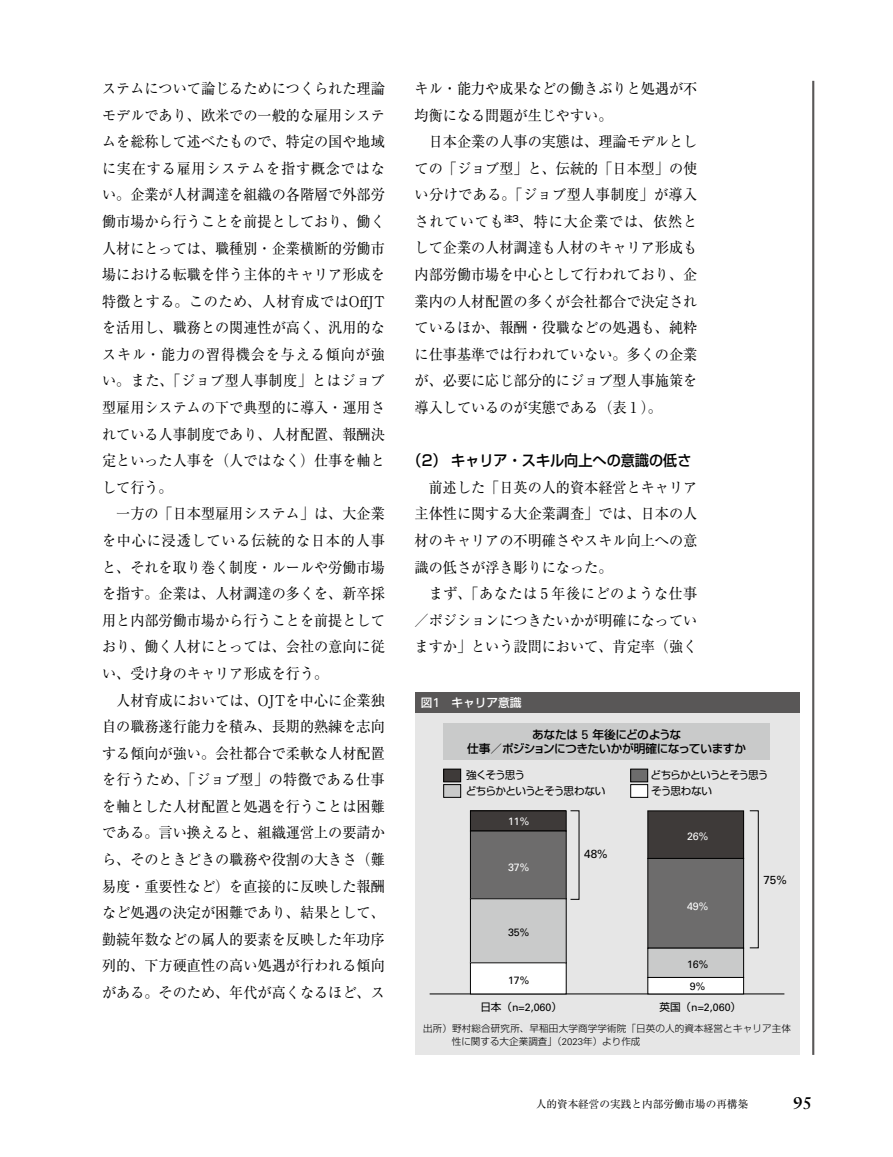
<style>
.page{position:relative;width:893px;height:1157px;background:#fff}
.page>*{position:absolute;margin:0;border:0;box-sizing:border-box;transform-origin:0 0}
.t1{font:700 16.95px "Sabon LT Std";color:#000}
.t2{font:14.85px/26.5px "Ryumin Pr 6 N";color:#000;text-align:justify;scale:.95 1}
.t3{font:500 14.85px "Shin Go Pr 6 N";color:#000;scale:.95 1}
.t4{font:500 11.7px/14.9px "Shin Go Pr 6 N";letter-spacing:-.035em;color:#000;text-align:center}
.t5{font:500 11.7px "Shin Go Pr 6 N";color:#fff}
.t6{font:11.7px "Univers LT Std";color:#000}
.t7{font:10.65px "Univers LT Std";color:#000}
.t8{font:10.65px "Shin Go Pr 6 N";letter-spacing:-.085em;color:#000}
.t9{font:10.65px "Ryumin Pr 6 N";color:#000}
.t10{font:10.65px "Shin Go Pr 6 N";letter-spacing:-.06em;color:#000}
.t11{font:10.65px "Univers LT Std";color:#fff}
.t12{font:300 9.6px/12.8px "Shin Go Pr 6 N";letter-spacing:.015em;color:#000}
.s1{font-family:"Univers LT Std";font-weight:400;font-size:12.9px}
.s2{font-family:"Univers LT Std";font-weight:400;font-size:12.6px}
.s3{font-family:"Shin Go Pr 6 N"}
.s4{font-family:"Univers LT Std"}
</style>
<div class="page">
<hr style="left:812px;top:81px;width:2px;height:973px;background:#595757">
<div style="left:415px;top:692px;width:384px;height:21px;background:#595757"></div>
<div style="left:415px;top:713px;width:384px;height:341px;background:#e6e6e6"></div>
<div style="left:443px;top:723px;width:327px;height:37px;background:#c9caca"></div>
<hr style="left:430px;top:993px;width:354px;height:1px;background:#000">
<div style="left:470px;top:811px;width:96px;height:20px;background:#3e3a39"></div>
<div style="left:470px;top:810px;width:96px;height:21px;border:1px solid #000"></div>
<div style="left:648px;top:811px;width:96px;height:47px;background:#3e3a39"></div>
<div style="left:648px;top:810px;width:96px;height:48px;border:1px solid #000"></div>
<div style="left:470px;top:831px;width:96px;height:67px;background:#6d6c6c"></div>
<div style="left:470px;top:830px;width:96px;height:69px;border:1px solid #000"></div>
<div style="left:648px;top:858px;width:96px;height:90px;background:#6d6c6c"></div>
<div style="left:648px;top:858px;width:96px;height:90px;border:1px solid #000"></div>
<div style="left:470px;top:898px;width:96px;height:64px;background:#c9caca"></div>
<div style="left:470px;top:898px;width:96px;height:65px;border:1px solid #000"></div>
<div style="left:648px;top:948px;width:96px;height:29px;background:#c9caca"></div>
<div style="left:470px;top:962px;width:96px;height:32px;background:#fff"></div>
<div style="left:648px;top:977px;width:96px;height:17px;background:#fff"></div>
<div style="left:648px;top:977px;width:96px;height:17px;border:1px solid #000"></div>
<div style="left:444px;top:769px;width:17px;height:13px;background:#3e3a39"></div>
<div style="left:443px;top:769px;width:18px;height:13px;border:1px solid #000"></div>
<div style="left:444px;top:784px;width:17px;height:13px;background:#c9caca"></div>
<div style="left:443px;top:784px;width:18px;height:13px;border:1px solid #000"></div>
<div style="left:631px;top:769px;width:17px;height:13px;background:#6d6c6c"></div>
<div style="left:630px;top:769px;width:18px;height:13px;border:1px solid #000"></div>
<div style="left:631px;top:784px;width:17px;height:13px;background:#fff"></div>
<div style="left:630px;top:784px;width:18px;height:13px;border:1px solid #000"></div>
<p class="t2" style="left:415px;top:74px;width:299px">キル・能力や成果などの働きぶりと処遇が不均衡になる問題が生じやすい。</p>
<p class="t2" style="left:415px;top:127px;width:299px;text-indent:14px">日本企業の人事の実態は、理論モデルとしての「ジョブ型」と、伝統的「日本型」の使い分けである。「ジョブ型人事制度」が導入されていても<sup>注3</sup>、特に大企業では、依然として企業の人材調達も人材のキャリア形成も内部労働市場を中心として行われており、企業内の人材配置の多くが会社都合で決定されているほか、報酬・役職などの処遇も、純粋に仕事基準では行われていない。多くの企業が、必要に応じ部分的にジョブ型人事施策を導入しているのが実態である（表 1 ）。</p>
<p class="t3" style="left:407px;top:448px;width:300px">（2） キャリア・スキル向上への意識の低さ</p>
<p class="t2" style="left:415px;top:473px;width:299px;text-indent:14px">前述した「日英の人的資本経営とキャリア主体性に関する大企業調査」では、日本の人材のキャリアの不明確さやスキル向上への意識の低さが浮き彫りになった。</p>
<p class="t2" style="left:415px;top:579px;width:299px;text-indent:14px">まず、「あなたは 5 年後にどのような仕事／ポジションにつきたいかが明確になっていますか」という設問において、肯定率（強く</p>
<p class="t2" style="left:102px;top:74px;width:299px">ステムについて論じるためにつくられた理論モデルであり、欧米での一般的な雇用システムを総称して述べたもので、特定の国や地域に実在する雇用システムを指す概念ではない。企業が人材調達を組織の各階層で外部労働市場から行うことを前提としており、働く人材にとっては、職種別・企業横断的労働市場における転職を伴う主体的キャリア形成を特徴とする。このため、人材育成ではOffJTを活用し、職務との関連性が高く、汎用的なスキル・能力の習得機会を与える傾向が強い。また、「ジョブ型人事制度」とはジョブ型雇用システムの下で典型的に導入・運用されている人事制度であり、人材配置、報酬決定といった人事を（人ではなく）仕事を軸として行う。</p>
<p class="t2" style="left:102px;top:500px;width:299px;text-indent:14px">一方の「日本型雇用システム」は、大企業を中心に浸透している伝統的な日本的人事と、それを取り巻く制度・ルールや労働市場を指す。企業は、人材調達の多くを、新卒採用と内部労働市場から行うことを前提としており、働く人材にとっては、会社の意向に従い、受け身のキャリア形成を行う。</p>
<p class="t2" style="left:102px;top:686px;width:299px;text-indent:14px">人材育成においては、OJTを中心に企業独自の職務遂行能力を積み、長期的熟練を志向する傾向が強い。会社都合で柔軟な人材配置を行うため、「ジョブ型」の特徴である仕事を軸とした人材配置と処遇を行うことは困難である。言い換えると、組織運営上の要請から、そのときどきの職務や役割の大きさ（難易度・重要性など）を直接的に反映した報酬など処遇の決定が困難であり、結果として、勤続年数などの属人的要素を反映した年功序列的、下方硬直性の高い処遇が行われる傾向がある。そのため、年代が高くなるほど、ス</p>
<p class="t5" style="left:421px;top:693px;width:102px">図<span class="s1">1</span>　キャリア意識</p>
<p class="t4" style="left:467px;top:726px;width:280px">あなたは <span class="s2">5</span> 年後にどのような<br>仕事／ポジションにつきたいかが明確になっていますか</p>
<p class="t8" style="left:466px;top:766px;width:60px">強くそう思う</p>
<p class="t8" style="left:651px;top:766px;width:119px">どちらかというとそう思う</p>
<p class="t10" style="left:466px;top:782px;width:141px">どちらかというとそう思わない</p>
<p class="t8" style="left:651px;top:782px;width:63px">そう思わない</p>
<p class="t11" style="left:508px;top:814px;width:23px">11%</p>
<p class="t11" style="left:687px;top:829px;width:23px">26%</p>
<p class="t6" style="left:584px;top:847px;width:25px">48%</p>
<p class="t11" style="left:508px;top:860px;width:23px">37%</p>
<p class="t6" style="left:763px;top:873px;width:25px">75%</p>
<p class="t11" style="left:687px;top:899px;width:23px">49%</p>
<p class="t7" style="left:508px;top:925px;width:23px">35%</p>
<p class="t7" style="left:687px;top:958px;width:23px">16%</p>
<p class="t7" style="left:508px;top:973px;width:23px">17%</p>
<p class="t7" style="left:690px;top:979px;width:17px">9%</p>
<p class="t7" style="left:480px;top:1001px;width:83px"><span class="s3">日本（</span>n=2,060<span class="s3">）</span></p>
<p class="t7" style="left:659px;top:1001px;width:83px"><span class="s3">英国（</span>n=2,060<span class="s3">）</span></p>
<p class="t12" style="left:452px;top:1021px;width:341px;text-indent:-29px">出所）野村総合研究所、早稲田大学商学学術院「日英の人的資本経営とキャリア主体性に関する大企業調査」（<span class="s4">2023</span>年）より作成</p>
<p class="t9" style="left:536px;top:1095px;width:214px">人的資本経営の実践と内部労働市場の再構築</p>
<p class="t1" style="left:793px;top:1093px;width:20px">95</p>
</div>
